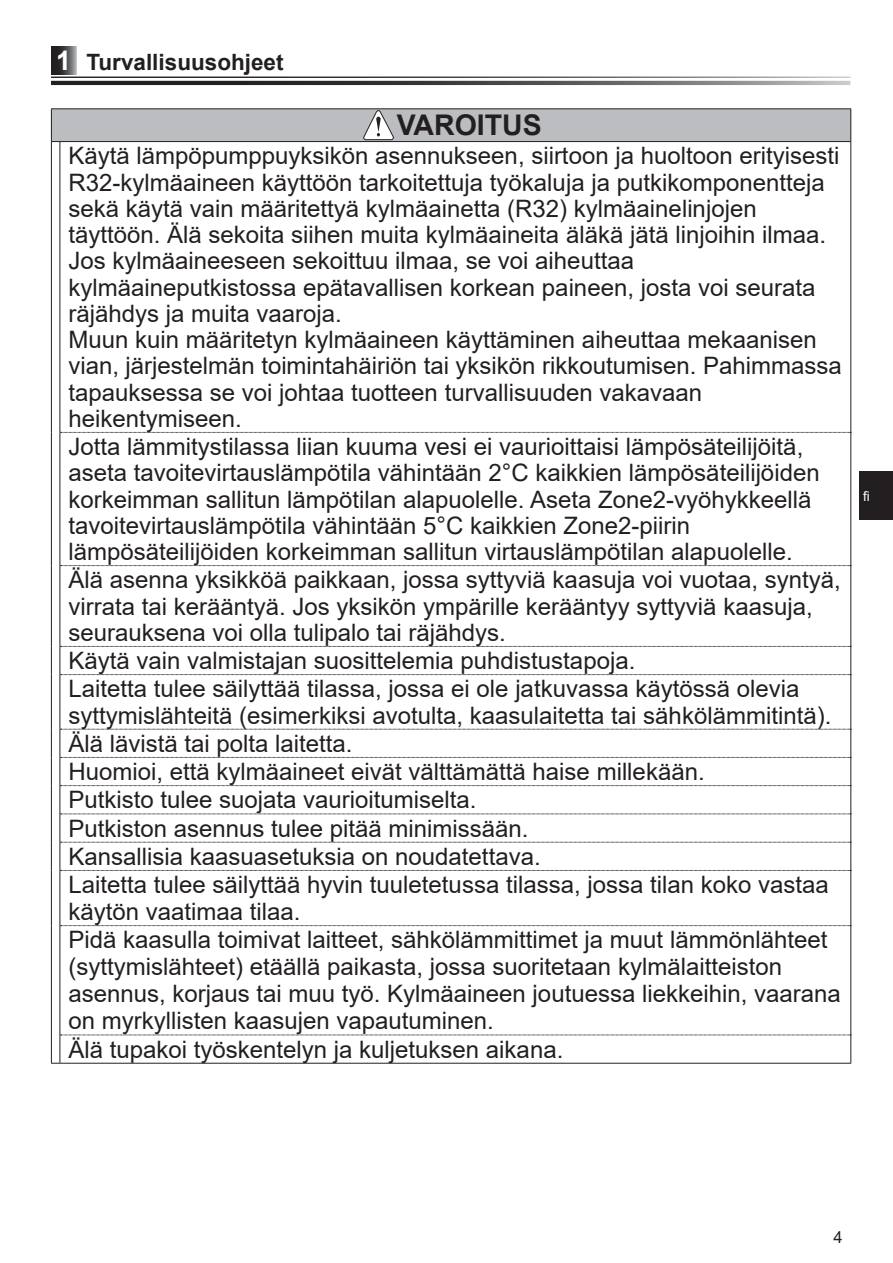
<style>
.page{position:relative;width:893px;height:1263px;background:#fff}
.page>*{position:absolute;margin:0;border:0;box-sizing:border-box;transform-origin:0 0}
.t1{font:700 28.5px "Arial";color:#231f20}
.t2{font:24px/27px "Arial";color:#231f20}
.t3{font:700 22.5px "Arial";color:#231f20}
.t4{font:16.5px "Arial";color:#231f20}
.t5{font:13.5px "Arial";color:#fff}
.s1{font-size:27px;color:#fff}
</style>
<div class="page">
<svg style="left:51px;top:81px;width:799px;height:4px"></svg>
<svg style="left:51px;top:47px;width:26px;height:27px"></svg>
<div style="left:859px;top:471px;width:34px;height:49px;background:#231f20"></div>
<div style="left:51px;top:109px;width:800px;height:33px;background:#bcbdc0"></div>
<hr style="left:850px;top:109px;width:1px;height:32px;background:#231f20">
<hr style="left:850px;top:432px;width:1px;height:134px;background:#231f20">
<hr style="left:850px;top:566px;width:1px;height:80px;background:#231f20">
<hr style="left:850px;top:675px;width:1px;height:54px;background:#231f20">
<hr style="left:850px;top:870px;width:1px;height:56px;background:#231f20">
<hr style="left:850px;top:926px;width:1px;height:109px;background:#231f20">
<hr style="left:51px;top:142px;width:1px;height:290px;background:#231f20">
<hr style="left:51px;top:432px;width:1px;height:134px;background:#231f20">
<hr style="left:51px;top:566px;width:1px;height:80px;background:#231f20">
<svg style="left:51px;top:646px;width:1px;height:29px"></svg>
<hr style="left:51px;top:675px;width:1px;height:54px;background:#231f20">
<svg style="left:51px;top:729px;width:1px;height:141px"></svg>
<hr style="left:51px;top:870px;width:1px;height:56px;background:#231f20">
<hr style="left:51px;top:926px;width:1px;height:109px;background:#231f20">
<hr style="left:850px;top:142px;width:1px;height:290px;background:#231f20">
<hr style="left:60px;top:141px;width:791px;height:1px;background:#231f20">
<hr style="left:51px;top:109px;width:1px;height:32px;background:#231f20">
<hr style="left:60px;top:108px;width:791px;height:1px;background:#231f20">
<hr style="left:60px;top:142px;width:1px;height:290px;background:#231f20">
<hr style="left:60px;top:432px;width:1px;height:134px;background:#231f20">
<hr style="left:60px;top:566px;width:1px;height:80px;background:#231f20">
<hr style="left:60px;top:675px;width:1px;height:54px;background:#231f20">
<hr style="left:60px;top:870px;width:1px;height:56px;background:#231f20">
<hr style="left:60px;top:926px;width:1px;height:109px;background:#231f20">
<svg style="left:60px;top:565px;width:791px;height:1px"></svg>
<svg style="left:60px;top:646px;width:791px;height:29px"></svg>
<svg style="left:60px;top:729px;width:791px;height:142px"></svg>
<svg style="left:60px;top:925px;width:791px;height:1px"></svg>
<svg style="left:51px;top:1035px;width:800px;height:29px"></svg>
<svg style="left:60px;top:432px;width:791px;height:1px"></svg>
<svg style="left:363px;top:110px;width:31px;height:30px"></svg>
<p class="t3" style="left:56px;top:47px;width:229px"><span class="s1">1</span> Turvallisuusohjeet</p>
<p class="t1" style="left:397px;top:105px;width:147px">VAROITUS</p>
<p class="t2" style="left:68px;top:142px;width:775px">Käytä lämpöpumppuyksikön asennukseen, siirtoon ja huoltoon erityisesti R32-kylmäaineen käyttöön tarkoitettuja työkaluja ja putkikomponentteja sekä käytä vain määritettyä kylmäainetta (R32) kylmäainelinjojen täyttöön. Älä sekoita siihen muita kylmäaineita äläkä jätä linjoihin ilmaa.<br>Jos kylmäaineeseen sekoittuu ilmaa, se voi aiheuttaa kylmäaineputkistossa epätavallisen korkean paineen, josta voi seurata räjähdys ja muita vaaroja.<br>Muun kuin määritetyn kylmäaineen käyttäminen aiheuttaa mekaanisen vian, järjestelmän toimintahäiriön tai yksikön rikkoutumisen. Pahimmassa tapauksessa se voi johtaa tuotteen turvallisuuden vakavaan heikentymiseen.<br>Jotta lämmitystilassa liian kuuma vesi ei vaurioittaisi lämpösäteilijöitä, aseta tavoitevirtauslämpötila vähintään 2°C kaikkien lämpösäteilijöiden korkeimman sallitun lämpötilan alapuolelle. Aseta Zone2-vyöhykkeellä tavoitevirtauslämpötila vähintään 5°C kaikkien Zone2-piirin lämpösäteilijöiden korkeimman sallitun virtauslämpötilan alapuolelle.<br>Älä asenna yksikköä paikkaan, jossa syttyviä kaasuja voi vuotaa, syntyä, virrata tai kerääntyä. Jos yksikön ympärille kerääntyy syttyviä kaasuja, seurauksena voi olla tulipalo tai räjähdys.<br>Käytä vain valmistajan suosittelemia puhdistustapoja.<br>Laitetta tulee säilyttää tilassa, jossa ei ole jatkuvassa käytössä olevia syttymislähteitä (esimerkiksi avotulta, kaasulaitetta tai sähkölämmitintä).<br>Älä lävistä tai polta laitetta.<br>Huomioi, että kylmäaineet eivät välttämättä haise millekään.<br>Putkisto tulee suojata vaurioitumiselta.<br>Putkiston asennus tulee pitää minimissään.<br>Kansallisia kaasuasetuksia on noudatettava.<br>Laitetta tulee säilyttää hyvin tuuletetussa tilassa, jossa tilan koko vastaa käytön vaatimaa tilaa.<br>Pidä kaasulla toimivat laitteet, sähkölämmittimet ja muut lämmönlähteet (syttymislähteet) etäällä paikasta, jossa suoritetaan kylmälaitteiston asennus, korjaus tai muu työ. Kylmäaineen joutuessa liekkeihin, vaarana on myrkyllisten kaasujen vapautuminen.<br>Älä tupakoi työskentelyn ja kuljetuksen aikana.</p>
<p class="t5" style="left:863px;top:487px;width:8px">fi</p>
<p class="t4" style="left:833px;top:1226px;width:11px">4</p>
</div>
